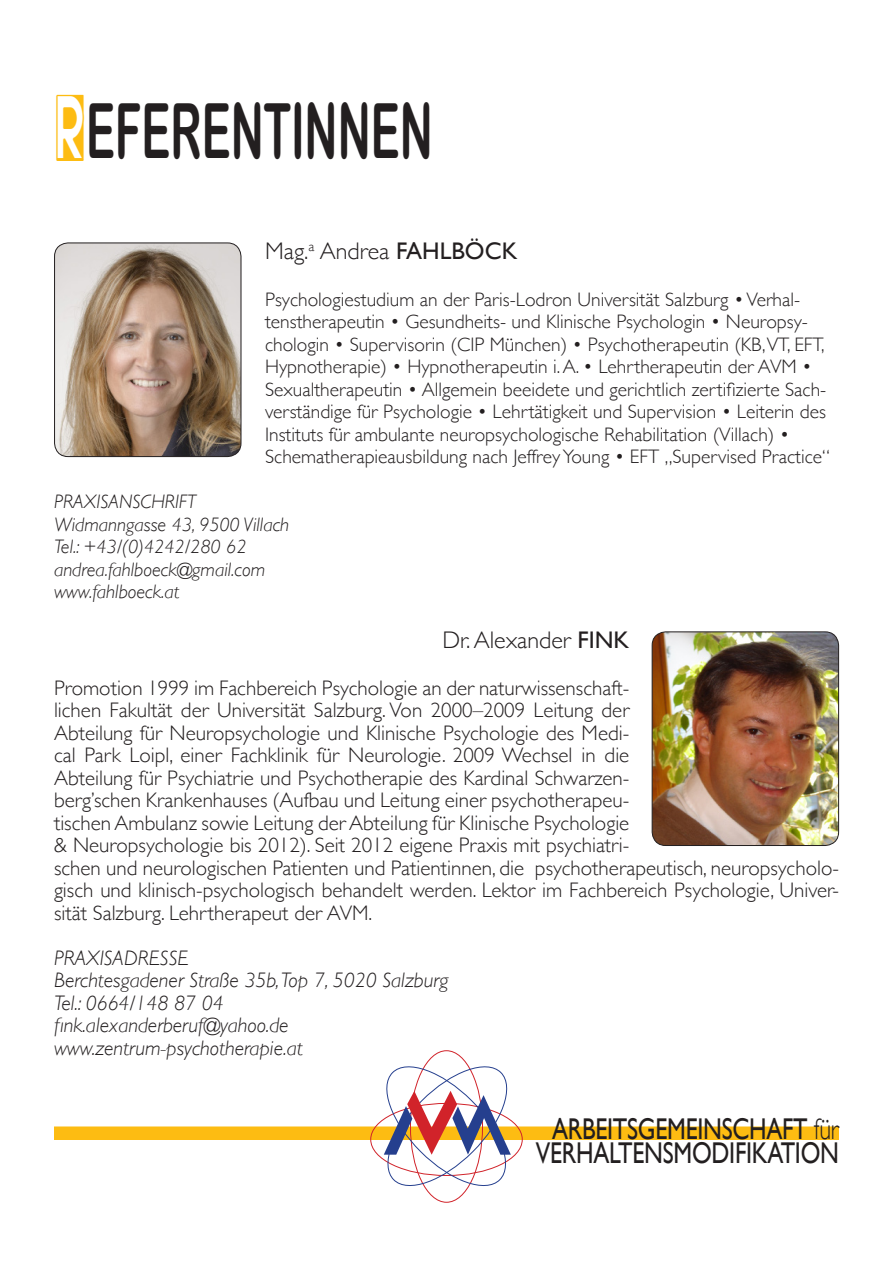
<style>
.page{position:relative;width:893px;height:1263px;background:#fff}
.page>*{position:absolute;margin:0;border:0;box-sizing:border-box;transform-origin:0 0}
.t1{font:76.2px "Arial Rounded MT Bold";color:#231f20;scale:.57 1}
.t2{font:30px "Gill Sans";letter-spacing:-.01em;color:#231f20;scale:.8 1}
.t3{font:300 24px "Gill Sans";color:#231f20}
.t4{font:300 21px/22.5px "Gill Sans";color:#231f20}
.t5{font:italic 300 21px "Gill Sans";color:#231f20}
.t6{font:300 19.5px/22.5px "Gill Sans";color:#231f20}
.t7{font:italic 300 19.5px "Gill Sans";color:#231f20}
.s1{font-family:"Cut Me Out 3";font-size:81.3px;color:#fdbc12}
.s2{font-weight:400}
.s3{font-weight:300}
</style>
<div class="page">
<img style="left:55px;top:243px;width:186px;height:214px">
<div style="left:54px;top:243px;width:187px;height:214px;border:1px solid #231f20;border-radius:14px"></div>
<img style="left:652px;top:633px;width:187px;height:212px">
<div style="left:652px;top:631px;width:187px;height:215px;border:1px solid #231f20;border-radius:14px"></div>
<div style="left:54px;top:1126px;width:785px;height:14px;background:#fdbc12"></div>
<svg style="left:378px;top:1058px;width:137px;height:136px"></svg>
<p class="t1" style="left:54px;top:86px;width:666px"><span class="s1">R</span>EFERENTINNEN</p>
<p class="t3" style="left:265px;top:232px;width:254px">Mag.<sup>a</sup> Andrea <span class="s2">FAHLBÖCK</span></p>
<p class="t6" style="left:265px;top:287px;width:566px">Psychologiestudium an der Paris-Lodron Universität Salzburg • Verhal&shy;tenstherapeutin • Gesundheits- und Klinische Psychologin • Neuropsy&shy;chologin • Supervisorin (CIP München) • Psychotherapeutin (KB,VT, EFT, Hypnotherapie) • Hypnotherapeutin i. A. • Lehrtherapeutin der AVM • Sexualtherapeutin • Allgemein beeidete und gerichtlich zertifizierte Sach&shy;verständige für Psychologie • Lehrtätigkeit und Supervision • Leiterin des Instituts für ambulante neuropsychologische Rehabilitation (Villach) • Schematherapieausbildung nach Jeffrey Young • EFT „Supervised Practice“</p>
<p class="t7" style="left:54px;top:491px;width:144px">PRAXISANSCHRIFT</p>
<p class="t7" style="left:54px;top:513px;width:237px">Widmanngasse 43, 9500 Villach</p>
<p class="t7" style="left:54px;top:536px;width:194px">Tel.: +43/(0)4242/280 62</p>
<p class="t7" style="left:54px;top:558px;width:213px">andrea.fahlboeck@gmail.com</p>
<p class="t7" style="left:54px;top:581px;width:127px">www.fahlboeck.at</p>
<p class="t3" style="left:442px;top:621px;width:188px">Dr. Alexander <span class="s2">FINK</span></p>
<p class="t4" style="left:54px;top:675px;width:786px">Promotion 1999 im Fachbereich Psychologie an der naturwissenschaft-<br>lichen Fakultät der Universität Salzburg. Von 2000–2009 Leitung der<br>Abteilung für Neuropsychologie und Klinische Psychologie des Medi-<br>cal Park Loipl, einer Fachklinik für Neurologie. 2009 Wechsel in die<br>Abteilung für Psychiatrie und Psychotherapie des Kardinal Schwarzen-<br>berg’schen Krankenhauses (Aufbau und Leitung einer psychotherapeu-<br>tischen Ambulanz sowie Leitung der Abteilung für Klinische Psychologie<br>&amp; Neuropsychologie bis 2012). Seit 2012 eigene Praxis mit psychiatri-<br>schen und neurologischen Patienten und Patientinnen, die psychotherapeutisch, neuropsycholo&shy;gisch und klinisch-psychologisch behandelt werden. Lektor im Fachbereich Psychologie, Univer&shy;sität Salzburg. Lehrtherapeut der AVM.</p>
<p class="t5" style="left:54px;top:946px;width:136px">PRAXISADRESSE</p>
<p class="t5" style="left:54px;top:968px;width:396px">Berchtesgadener Straße 35b, Top 7, 5020 Salzburg</p>
<p class="t5" style="left:54px;top:991px;width:171px">Tel.: 0664/148 87 04</p>
<p class="t5" style="left:54px;top:1013px;width:236px">fink.alexanderberuf@yahoo.de</p>
<p class="t5" style="left:54px;top:1036px;width:250px">www.zentrum-psychotherapie.at</p>
<p class="t2" style="left:552px;top:1111px;width:360px">ARBEITSGEMEINSCHAFT <span class="s3">für</span></p>
<p class="t2" style="left:536px;top:1135px;width:380px">VERHALTENSMODIFIKATION</p>
</div>
